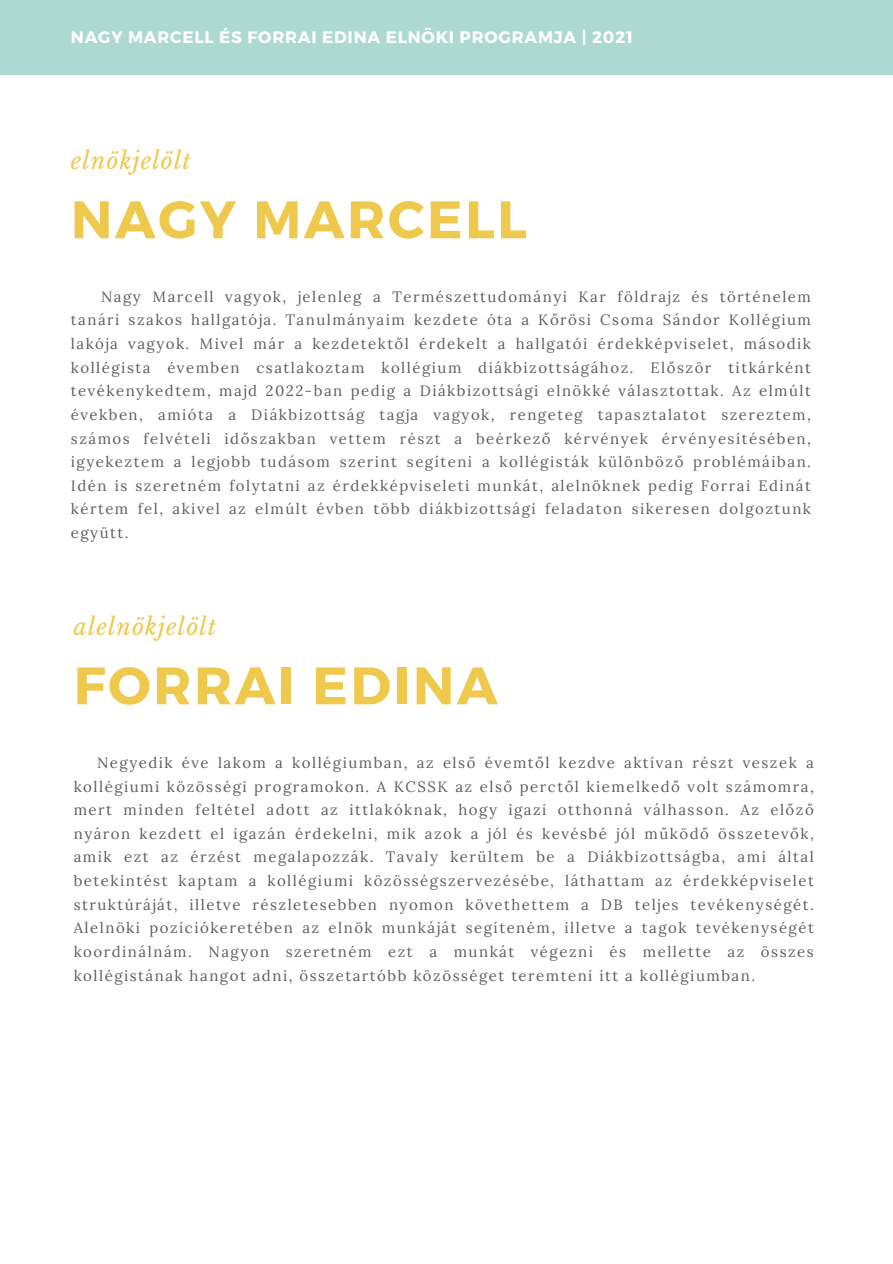
<style>
.page{position:relative;width:893px;height:1264px;background:#fff}
.page>*{position:absolute;margin:0;border:0;box-sizing:border-box;transform-origin:0 0}
.t1{font:700 52.65px "Montserrat";letter-spacing:.05em;color:#eec94d}
.t2{font:italic 23.1px "Libre Baskerville";letter-spacing:.05em;color:#eec94d}
.t3{font:700 16.5px "Montserrat";letter-spacing:.05em;color:#fff}
.t4{font:15px/23.5px "Lora";letter-spacing:.1em;color:#5e5e5e;text-align:justify}
</style>
<div class="page">
<div style="left:0;top:0;width:892px;height:74px;background:#add9d2"></div>
<p class="t3" style="left:71px;top:27px;width:563px">NAGY MARCELL ÉS FORRAI EDINA ELNÖKI PROGRAMJA | 2021</p>
<p class="t2" style="left:71px;top:147px;width:121px">elnökjelölt</p>
<p class="t1" style="left:71px;top:185px;width:457px">NAGY MARCELL</p>
<p class="t4" style="left:71px;top:284px;width:741px;text-indent:30px">Nagy Marcell vagyok, jelenleg a Természettudományi Kar földrajz és történelem tanári szakos hallgatója. Tanulmányaim kezdete óta a Kőrösi Csoma Sándor Kollégium lakója vagyok. Mivel már a kezdetektől érdekelt a hallgatói érdekképviselet, második kollégista évemben csatlakoztam kollégium diákbizottságához. Először titkárként tevékenykedtem, majd 2022-ban pedig a Diákbizottsági elnökké választottak. Az elmúlt években, amióta a Diákbizottság tagja vagyok, rengeteg tapasztalatot szereztem, számos felvételi időszakban vettem részt a beérkező kérvények érvényesítésében, igyekeztem a legjobb tudásom szerint segíteni a kollégisták különböző problémáiban.<br>Idén is szeretném folytatni az érdekképviseleti munkát, alelnöknek pedig Forrai Edinát kértem fel, akivel az elmúlt évben több diákbizottsági feladaton sikeresen dolgoztunk együtt.</p>
<p class="t2" style="left:74px;top:612px;width:144px">alelnökjelölt</p>
<p class="t1" style="left:74px;top:651px;width:425px">FORRAI EDINA</p>
<p class="t4" style="left:74px;top:750px;width:741px;text-indent:23px">Negyedik éve lakom a kollégiumban, az első évemtől kezdve aktívan részt veszek a kollégiumi közösségi programokon. A KCSSK az első perctől kiemelkedő volt számomra, mert minden feltétel adott az ittlakóknak, hogy igazi otthonná válhasson. Az előző nyáron kezdett el igazán érdekelni, mik azok a jól és kevésbé jól működő összetevők, amik ezt az érzést megalapozzák. Tavaly kerültem be a Diákbizottságba, ami által betekintést kaptam a kollégiumi közösségszervezésébe, láthattam az érdekképviselet struktúráját, illetve részletesebben nyomon követhettem a DB teljes tevékenységét.<br>Alelnöki pozíciókeretében az elnök munkáját segíteném, illetve a tagok tevékenységét koordinálnám. Nagyon szeretném ezt a munkát végezni és mellette az összes kollégistának hangot adni, összetartóbb közösséget teremteni itt a kollégiumban.</p>
</div>
